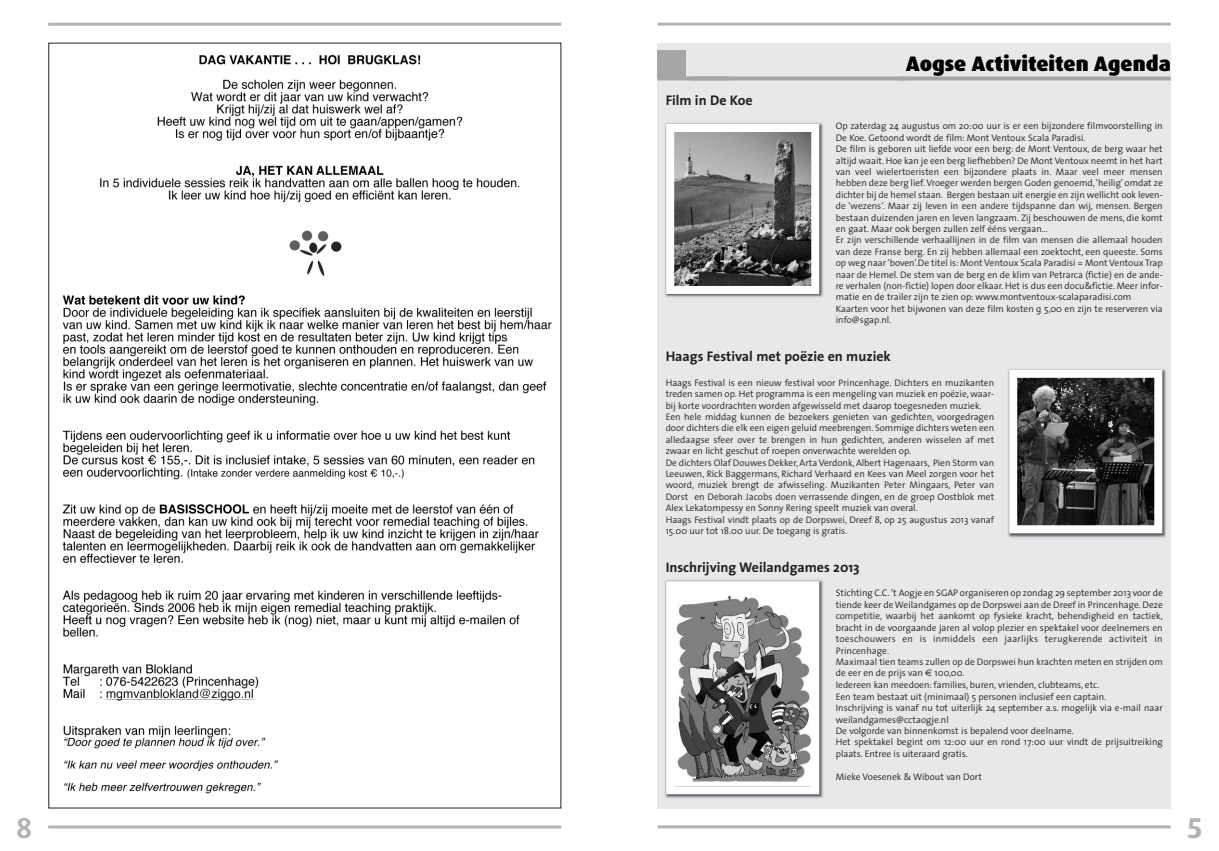
<style>
.page{position:relative;width:1219px;height:851px;background:#fff}
.page>*{position:absolute;margin:0;border:0;box-sizing:border-box;transform-origin:0 0}
.t1{font:700 28.7px "Dax";color:#b2b3b7}
.t2{font:900 21px "Dax";color:#000}
.t3{font:900 21px "Dax";color:#000;scale:5.58 1}
.t4{font:700 14px "The Sans";color:#231f20}
.t5{font:300 9.5px/11.4px "The Sans";color:#231f20}
.s1{font-family:"Euro Sans";font-weight:400}
</style>
<div class="page">
<div style="left:658px;top:43px;width:513px;height:765px;background:#e7e8e9"></div>
<hr style="left:658px;top:23px;width:513px;height:3px;background:#b2b3b7">
<hr style="left:658px;top:825px;width:513px;height:3px;background:#b2b3b7">
<hr style="left:658px;top:76px;width:71px;height:4px;background:#a6a6a6">
<div style="left:658px;top:51px;width:28px;height:28px;background:#a6a6a6"></div>
<svg style="left:690px;top:76px;width:214px;height:5px"></svg>
<svg style="left:900px;top:76px;width:271px;height:4px"></svg>
<img style="left:665px;top:123px;width:158px;height:174px">
<img style="left:675px;top:133px;width:135px;height:152px">
<div style="left:666px;top:124px;width:153px;height:170px;border:8px solid #fff"></div>
<img style="left:1008px;top:369px;width:158px;height:169px">
<img style="left:1018px;top:379px;width:135px;height:145px">
<div style="left:1009px;top:370px;width:153px;height:163px;border:8px solid #fff"></div>
<img style="left:665px;top:580px;width:158px;height:218px">
<div style="left:674px;top:589px;width:137px;height:197px;background:#fff"></div>
<img style="left:676px;top:596px;width:134px;height:185px">
<div style="left:666px;top:581px;width:153px;height:213px;border:8px solid #fff"></div>
<hr style="left:48px;top:23px;width:513px;height:3px;background:#b2b3b7">
<hr style="left:48px;top:825px;width:513px;height:3px;background:#b2b3b7">
<img style="left:62px;top:54px;width:490px;height:740px">
<h3 class="t4" style="left:666px;top:94px;width:89px">Film in De Koe</h3>
<h2 class="t2" style="left:906px;top:54px;width:266px">Aogse Activiteiten Agenda</h2>
<h2 class="t3" style="left:915px;top:54px;width:62px">Aogse</h2>
<p class="t5" style="left:836px;top:122px;width:329px">Op zaterdag 24 augustus om 20:00 uur is er een bijzondere filmvoorstelling in De Koe. Getoond wordt de film: Mont Ventoux Scala Paradisi.<br>De film is geboren uit liefde voor een berg: de Mont Ventoux, de berg waar het altijd waait.Hoe kan je een berg liefhebben? De Mont Ventoux neemt in het hart van veel wielertoeristen een bijzondere plaats in. Maar veel meer mensen hebben deze berg lief.Vroeger werden bergen Goden genoemd,‘heilig’omdat ze dichter bij de hemel staan. Bergen bestaan uit energie en zijn wellicht ook leven&shy;de ‘wezens’. Maar zij leven in een andere tijdspanne dan wij, mensen. Bergen bestaan duizenden jaren en leven langzaam. Zij beschouwen de mens, die komt en gaat. Maar ook bergen zullen zelf ééns vergaan…<br>Er zijn verschillende verhaallijnen in de film van mensen die allemaal houden van deze Franse berg. En zij hebben allemaal een zoektocht, een queeste. Soms op weg naar‘boven’.De titel is:Mont Ventoux Scala Paradisi = Mont Ventoux Trap naar de Hemel. De stem van de berg en de klim van Petrarca (fictie) en de ande&shy;re verhalen (non-fictie) lopen door elkaar. Het is dus een docu&amp;fictie. Meer infor&shy;matie en de trailer zijn te zien op: www.montventoux-scalaparadisi.com Kaarten voor het bijwonen van deze film kosten ¤ 5,00 en zijn te reserveren via info@sgap.nl.</p>
<h3 class="t4" style="left:666px;top:350px;width:227px">Haags Festival met poëzie en muziek</h3>
<p class="t5" style="left:666px;top:378px;width:330px">Haags Festival is een nieuw festival voor Princenhage. Dichters en muzikanten treden samen op. Het programma is een mengeling van muziek en poëzie, waar&shy;bij korte voordrachten worden afgewisseld met daarop toegesneden muziek.<br>Een hele middag kunnen de bezoekers genieten van gedichten, voorgedragen door dichters die elk een eigen geluid meebrengen. Sommige dichters weten een alledaagse sfeer over te brengen in hun gedichten, anderen wisselen af met zwaar en licht geschut of roepen onverwachte werelden op.<br>De dichters Olaf Douwes Dekker,Arta Verdonk,Albert Hagenaars, Pien Storm van Leeuwen, Rick Baggermans, Richard Verhaard en Kees van Meel zorgen voor het woord, muziek brengt de afwisseling. Muzikanten Peter Mingaars, Peter van Dorst en Deborah Jacobs doen verrassende dingen, en de groep Oostblok met Alex Lekatompessy en Sonny Rering speelt muziek van overal.<br>Haags Festival vindt plaats op de Dorpswei, Dreef 8, op 25 augustus 2013 vanaf 15.00 uur tot 18.00 uur. De toegang is gratis.</p>
<h3 class="t4" style="left:666px;top:561px;width:196px">Inschrijving Weilandgames 2013</h3>
<p class="t5" style="left:836px;top:588px;width:329px">Stichting C.C.’t Aogje en SGAP organiseren op zondag 29 september 2013 voor de tiende keer de Weilandgames op de Dorpswei aan de Dreef in Princenhage. Deze competitie, waarbij het aankomt op fysieke kracht, behendigheid en tactiek, bracht in de voorgaande jaren al volop plezier en spektakel voor deelnemers en toeschouwers en is inmiddels een jaarlijks terugkerende activiteit in Princenhage.<br>Maximaal tien teams zullen op de Dorpswei hun krachten meten en strijden om de eer en de prijs van <span class="s1">€</span> 100,00.<br>Iedereen kan meedoen: families, buren, vrienden, clubteams, etc.<br>Een team bestaat uit (minimaal) 5 personen inclusief een captain.<br>Inschrijving is vanaf nu tot uiterlijk 24 september a.s. mogelijk via e-mail naar weilandgames@cctaogje.nl<br>De volgorde van binnenkomst is bepalend voor deelname.<br>Het spektakel begint om 12:00 uur en rond 17:00 uur vindt de prijsuitreiking plaats. Entree is uiteraard gratis.</p>
<p class="t5" style="left:836px;top:771px;width:148px">Mieke Voesenek &amp; Wibout van Dort</p>
<h1 class="t1" style="left:16px;top:815px;width:18px">8</h1>
<h1 class="t1" style="left:1187px;top:815px;width:18px">5</h1>
</div>
